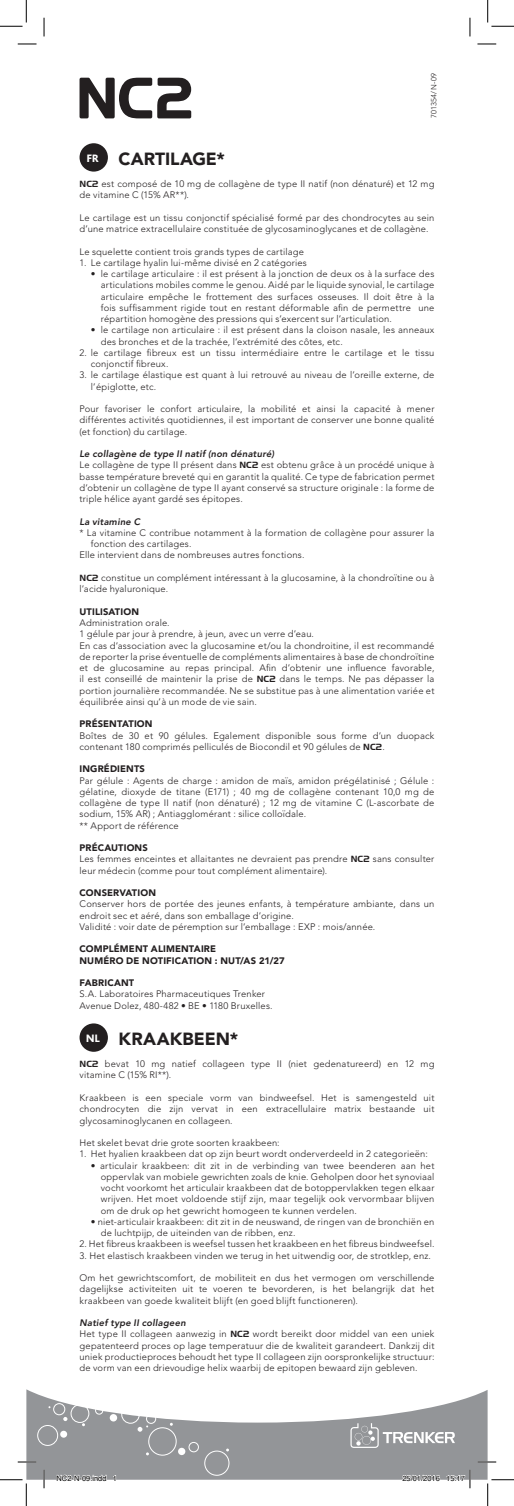
<style>
.page{position:relative;width:514px;height:1506px;background:#fff}
.page>*{position:absolute;margin:0;border:0;box-sizing:border-box;transform-origin:0 0}
.t1{font:900 17.5px "Avenir";color:#231f20}
.t2{font:300 9.38px/11.2px "Avenir";letter-spacing:.02em;color:#231f20}
.t3{font:900 9.38px/11.2px "Avenir";letter-spacing:.015em;color:#231f20}
.t4{font:italic 800 9.38px "Avenir";letter-spacing:.015em;color:#231f20}
.t5{font:7.5px "Helvetica";color:#000}
.t6{font:300 7.5px "Avenir";letter-spacing:.04em;color:#231f20}
.s1{font-family:"Handel Got D";font-weight:700}
.s2{font-weight:800;font-style:italic}
.s3{font-weight:900}
</style>
<div class="page">
<svg style="left:26px;top:1389px;width:461px;height:90px;fill:#939598"></svg>
<svg style="left:350px;top:1422px;width:104px;height:25px"></svg>
<div style="left:60px;top:1430px;width:7px;height:7px;background:#fff;border-radius:50%"></div>
<div style="left:53px;top:1403px;width:12px;height:11px;border:1px solid #fff;border-radius:50%"></div>
<svg style="left:63px;top:1416px;width:4px;height:4px"></svg>
<svg style="left:109px;top:1413px;width:8px;height:8px"></svg>
<svg style="left:120px;top:1394px;width:12px;height:8px"></svg>
<div style="left:70px;top:1404px;width:19px;height:18px;border:1px solid #fff;border-radius:50%"></div>
<svg style="left:95px;top:1406px;width:8px;height:8px"></svg>
<div style="left:105px;top:1393px;width:13px;height:13px;border:1px solid #fff;border-radius:50%"></div>
<div style="left:121px;top:1405px;width:19px;height:18px;border:1px solid #fff;border-radius:50%"></div>
<div style="left:146px;top:1413px;width:10px;height:10px;border:1px solid #fff;border-radius:50%"></div>
<div style="left:37px;top:1424px;width:21px;height:21px;border:1px solid #fff;border-radius:50%"></div>
<svg style="left:137px;top:1422px;width:39px;height:33px"></svg>
<div style="left:178px;top:1447px;width:7px;height:7px;background:#fff;border-radius:50%"></div>
<div style="left:188px;top:1441px;width:10px;height:10px;border:1px solid #fff;border-radius:50%"></div>
<div style="left:204px;top:1450px;width:25px;height:25px;border:1px solid #fff;border-radius:50%"></div>
<svg style="left:79px;top:78px;width:112px;height:40px"></svg>
<div style="left:79px;top:143px;width:29px;height:29px;background:#231f20;border-radius:50%"></div>
<div style="left:79px;top:1023px;width:29px;height:28px;background:#231f20;border-radius:50%"></div>
<svg style="left:18px;top:43px;width:18px;height:2px"></svg>
<svg style="left:477px;top:43px;width:18px;height:2px"></svg>
<svg style="left:18px;top:1461px;width:18px;height:1px"></svg>
<svg style="left:477px;top:1461px;width:18px;height:1px"></svg>
<svg style="left:43px;top:18px;width:2px;height:18px"></svg>
<svg style="left:43px;top:1469px;width:2px;height:19px"></svg>
<svg style="left:469px;top:18px;width:1px;height:18px"></svg>
<svg style="left:0;top:0;width:27px;height:27px"></svg>
<svg style="left:0;top:1479px;width:27px;height:26px"></svg>
<svg style="left:487px;top:0;width:26px;height:27px"></svg>
<svg style="left:487px;top:1479px;width:26px;height:26px"></svg>
<svg style="left:57px;top:1474px;width:49px;height:6px"></svg>
<svg style="left:113px;top:1474px;width:3px;height:6px"></svg>
<svg style="left:401px;top:1474px;width:38px;height:6px"></svg>
<svg style="left:446px;top:1469px;width:24px;height:19px"></svg>
<p class="t6" style="left:429px;top:118px;width:47px;rotate:-90deg">701354/N-09</p>
<h1 class="t1" style="left:87px;top:148px;width:139px"><sup>FR</sup> CARTILAGE*</h1>
<p class="t2" style="left:79px;top:178px;width:356px"><span class="s1">NC2</span> est composé de 10 mg de collagène de type II natif (non dénaturé) et 12 mg de vitamine C (15% AR**).</p>
<p class="t2" style="left:79px;top:212px;width:356px">Le cartilage est un tissu conjonctif spécialisé formé par des chondrocytes au sein d’une matrice extracellulaire constituée de glycosaminoglycanes et de collagène.</p>
<p class="t2" style="left:79px;top:246px;width:226px">Le squelette contient trois grands types de cartilage</p>
<p class="t2" style="left:79px;top:257px;width:229px">1. Le cartilage hyalin lui-même divisé en 2 catégories</p>
<p class="t2" style="left:101px;top:268px;width:335px;text-align:justify;text-indent:-10px">• le cartilage articulaire : il est présent à la jonction de deux os à la surface des articulations mobiles comme le genou. Aidé par le liquide synovial, le cartilage articulaire empêche le frottement des surfaces osseuses. Il doit être à la fois suffisamment rigide tout en restant déformable afin de permettre une répartition homogène des pressions qui s’exercent sur l’articulation.</p>
<p class="t2" style="left:101px;top:324px;width:335px;text-indent:-10px">• le cartilage non articulaire : il est présent dans la cloison nasale, les anneaux des bronches et de la trachée, l’extrémité des côtes, etc.</p>
<p class="t2" style="left:91px;top:347px;width:345px;text-indent:-11px">2. le cartilage fibreux est un tissu intermédiaire entre le cartilage et le tissu conjonctif fibreux.</p>
<p class="t2" style="left:91px;top:369px;width:345px;text-indent:-11px">3. le cartilage élastique est quant à lui retrouvé au niveau de l’oreille externe, de l’épiglotte, etc.</p>
<p class="t2" style="left:79px;top:403px;width:356px;text-align:justify">Pour favoriser le confort articulaire, la mobilité et ainsi la capacité à mener différentes activités quotidiennes, il est important de conserver une bonne qualité (et fonction) du cartilage.</p>
<p class="t2" style="left:79px;top:448px;width:356px"><span class="s2">Le collagène de type II natif (non dénaturé)<br></span>Le collagène de type II présent dans <span class="s1">NC2</span> est obtenu grâce à un procédé unique à basse température breveté qui en garantit la qualité. Ce type de fabrication permet d’obtenir un collagène de type II ayant conservé sa structure originale : la forme de triple hélice ayant gardé ses épitopes.</p>
<p class="t4" style="left:79px;top:516px;width:62px">La vitamine C</p>
<p class="t2" style="left:79px;top:527px;width:356px">* La vitamine C contribue notamment à la formation de collagène pour assurer la</p>
<p class="t2" style="left:91px;top:538px;width:102px">fonction des cartilages.</p>
<p class="t2" style="left:79px;top:549px;width:226px">Elle intervient dans de nombreuses autres fonctions.</p>
<p class="t2" style="left:79px;top:572px;width:356px"><span class="s1">NC2</span> constitue un complément intéressant à la glucosamine, à la chondroïtine ou à l’acide hyaluronique.</p>
<p class="t3" style="left:79px;top:605px;width:61px">UTILISATION</p>
<p class="t2" style="left:79px;top:617px;width:356px">Administration orale.<br>1 gélule par jour à prendre, à jeun, avec un verre d’eau.<br>En cas d’association avec la glucosamine et/ou la chondroitine, il est recommandé de reporter la prise éventuelle de compléments alimentaires à base de chondroïtine et de glucosamine au repas principal. Afin d’obtenir une influence favorable, il est conseillé de maintenir la prise de <span class="s1">NC2</span> dans le temps. Ne pas dépasser la portion journalière recommandée. Ne se substitue pas à une alimentation variée et équilibrée ainsi qu’à un mode de vie sain.</p>
<p class="t3" style="left:79px;top:718px;width:74px">PRÉSENTATION</p>
<p class="t2" style="left:79px;top:729px;width:356px">Boîtes de 30 et 90 gélules. Egalement disponible sous forme d’un duopack contenant 180 comprimés pelliculés de Biocondil et 90 gélules de <span class="s1">NC2</span>.</p>
<p class="t3" style="left:79px;top:763px;width:67px">INGRÉDIENTS</p>
<p class="t2" style="left:79px;top:774px;width:356px">Par gélule : Agents de charge : amidon de maïs, amidon prégélatinisé ; Gélule : gélatine, dioxyde de titane (E171) ; 40 mg de collagène contenant 10,0 mg de collagène de type II natif (non dénaturé) ; 12 mg de vitamine C (L-ascorbate de sodium, 15% AR) ; Antiagglomérant : silice colloïdale.<br>** Apport de référence</p>
<p class="t2" style="left:79px;top:842px;width:356px"><span class="s3">PRÉCAUTIONS<br></span>Les femmes enceintes et allaitantes ne devraient pas prendre <span class="s1">NC2</span> sans consulter leur médecin (comme pour tout complément alimentaire).</p>
<p class="t3" style="left:79px;top:887px;width:78px">CONSERVATION</p>
<p class="t2" style="left:79px;top:898px;width:356px">Conserver hors de portée des jeunes enfants, à température ambiante, dans un endroit sec et aéré, dans son emballage d’origine.<br>Validité : voir date de péremption sur l’emballage : EXP : mois/année.</p>
<p class="t3" style="left:79px;top:943px;width:206px">COMPLÉMENT ALIMENTAIRE<br>NUMÉRO DE NOTIFICATION : NUT/AS 21/27</p>
<p class="t3" style="left:79px;top:977px;width:56px">FABRICANT</p>
<p class="t2" style="left:79px;top:988px;width:194px">S.A. Laboratoires Pharmaceutiques Trenker<br>Avenue Dolez, 480-482 • BE • 1180 Bruxelles.</p>
<h1 class="t1" style="left:86px;top:1028px;width:153px"><sup>NL</sup> KRAAKBEEN*</h1>
<p class="t2" style="left:79px;top:1058px;width:356px"><span class="s1">NC2</span> bevat 10 mg natief collageen type II (niet gedenatureerd) en 12 mg vitamine C (15% RI**).</p>
<p class="t2" style="left:79px;top:1092px;width:356px;text-align:justify">Kraakbeen is een speciale vorm van bindweefsel. Het is samengesteld uit chondrocyten die zijn vervat in een extracellulaire matrix bestaande uit glycosaminoglycanen en collageen.</p>
<p class="t2" style="left:79px;top:1137px;width:201px">Het skelet bevat drie grote soorten kraakbeen:</p>
<p class="t2" style="left:79px;top:1148px;width:349px">1. Het hyalien kraakbeen dat op zijn beurt wordt onderverdeeld in 2 categorieën:</p>
<p class="t2" style="left:101px;top:1159px;width:335px;text-align:justify;text-indent:-10px">• articulair kraakbeen: dit zit in de verbinding van twee beenderen aan het oppervlak van mobiele gewrichten zoals de knie. Geholpen door het synoviaal vocht voorkomt het articulair kraakbeen dat de botoppervlakken tegen elkaar wrijven. Het moet voldoende stijf zijn, maar tegelijk ook vervormbaar blijven om de druk op het gewricht homogeen te kunnen verdelen.</p>
<p class="t2" style="left:101px;top:1215px;width:335px;text-indent:-10px">• niet-articulair kraakbeen: dit zit in de neuswand, de ringen van de bronchiën en de luchtpijp, de uiteinden van de ribben, enz.</p>
<p class="t2" style="left:79px;top:1238px;width:356px">2. Het fibreus kraakbeen is weefsel tussen het kraakbeen en het fibreus bindweefsel.</p>
<p class="t2" style="left:79px;top:1249px;width:352px">3. Het elastisch kraakbeen vinden we terug in het uitwendig oor, de strotklep, enz.</p>
<p class="t2" style="left:79px;top:1272px;width:356px;text-align:justify">Om het gewrichtscomfort, de mobiliteit en dus het vermogen om verschillende dagelijkse activiteiten uit te voeren te bevorderen, is het belangrijk dat het kraakbeen van goede kwaliteit blijft (en goed blijft functioneren).</p>
<p class="t2" style="left:79px;top:1317px;width:356px"><span class="s2">Natief type II collageen<br></span>Het type II collageen aanwezig in <span class="s1">NC2</span> wordt bereikt door middel van een uniek gepatenteerd proces op lage temperatuur die de kwaliteit garandeert. Dankzij dit uniek productieproces behoudt het type II collageen zijn oorspronkelijke structuur: de vorm van een drievoudige helix waarbij de epitopen bewaard zijn gebleven.</p>
<p class="t5" style="left:56px;top:1472px;width:62px">NC2-N-09.indd 1</p>
<p class="t5" style="left:402px;top:1472px;width:64px">25/01/2016 15:17</p>
</div>
